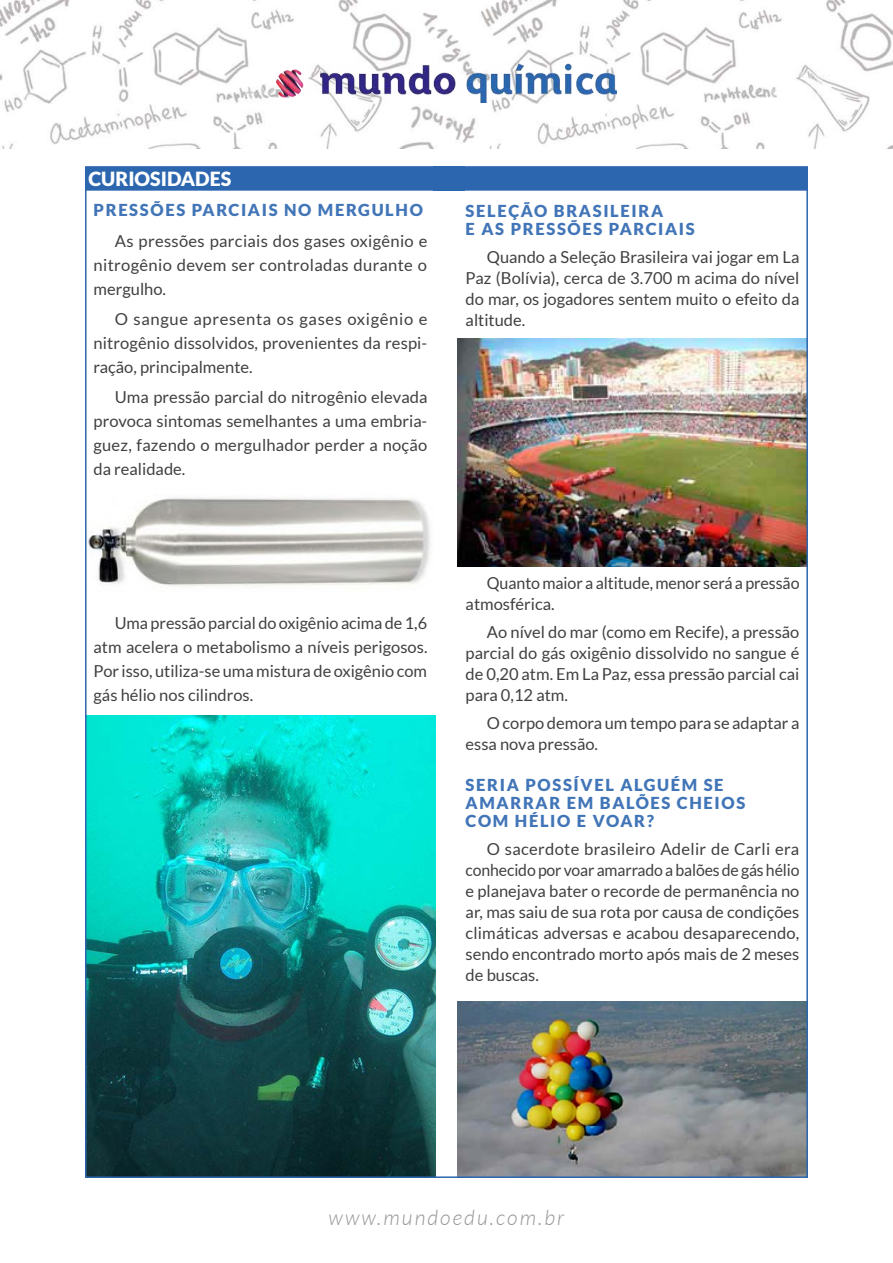
<style>
.page{position:relative;width:893px;height:1263px;background:#fff}
.page>*{position:absolute;margin:0;border:0;box-sizing:border-box;transform-origin:0 0}
.t1{font:italic 300 21px "Lato";letter-spacing:.1em;color:#939597}
.t2{font:900 19.5px "Lato";color:#fff}
.t3{font:16.5px/23.9px "Lato";color:#404042;text-align:justify}
.t4{font:900 16.5px/18.1px "Lato";letter-spacing:.1em;color:#4175b7}
</style>
<div class="page">
<img style="left:0;top:0;width:893px;height:149px">
<img style="left:276px;top:63px;width:341px;height:40px">
<div style="left:434px;top:166px;width:31px;height:25px;background:#2c66ae"></div>
<div style="left:85px;top:167px;width:351px;height:24px;background:#2c66ae"></div>
<img style="left:88px;top:497px;width:342px;height:90px">
<img style="left:88px;top:716px;width:348px;height:459px">
<div style="left:457px;top:167px;width:351px;height:24px;background:#2c66ae"></div>
<img style="left:457px;top:338px;width:348px;height:229px">
<img style="left:457px;top:1001px;width:348px;height:174px">
<p class="t2" style="left:88px;top:167px;width:144px">CURIOSIDADES</p>
<p class="t4" style="left:94px;top:201px;width:331px">PRESSÕES PARCIAIS NO MERGULHO</p>
<p class="t3" style="left:94px;top:229px;width:335px;text-indent:21px">As pressões parciais dos gases oxigênio e nitrogênio devem ser controladas durante o mergulho.</p>
<p class="t3" style="left:94px;top:307px;width:335px;text-indent:21px">O sangue apresenta os gases oxigênio e nitrogênio dissolvidos, provenientes da respi&shy;ração, principalmente.</p>
<p class="t3" style="left:94px;top:385px;width:335px;text-indent:21px">Uma pressão parcial do nitrogênio elevada provoca sintomas semelhantes a uma embria&shy;guez, fazendo o mergulhador perder a noção da realidade.</p>
<p class="t4" style="left:466px;top:201px;width:231px">SELEÇÃO BRASILEIRA<br>E AS PRESSÕES PARCIAIS</p>
<p class="t3" style="left:466px;top:246px;width:335px;line-height:21px;text-indent:21px">Quando a Seleção Brasileira vai jogar em La Paz (Bolívia), cerca de 3.700 m acima do nível do mar, os jogadores sentem muito o efeito da altitude.</p>
<p class="t3" style="left:94px;top:611px;width:335px;text-indent:21px">Uma pressão parcial do oxigênio acima de 1,6 atm acelera o metabolismo a níveis perigosos.<br>Por isso, utiliza-se uma mistura de oxigênio com gás hélio nos cilindros.</p>
<p class="t3" style="left:466px;top:572px;width:335px;line-height:21px;text-indent:21px">Quanto maior a altitude, menor será a pressão atmosférica.</p>
<p class="t3" style="left:466px;top:621px;width:335px;line-height:21px;text-indent:21px">Ao nível do mar (como em Recife), a pressão parcial do gás oxigênio dissolvido no sangue é de 0,20 atm. Em La Paz, essa pressão parcial cai para 0,12 atm.</p>
<p class="t3" style="left:466px;top:712px;width:335px;line-height:21.1px;text-indent:21px">O corpo demora um tempo para se adaptar a essa nova pressão.</p>
<p class="t4" style="left:466px;top:775px;width:281px">SERIA POSSÍVEL ALGUÉM SE<br>AMARRAR EM BALÕES CHEIOS<br>COM HÉLIO E VOAR?</p>
<p class="t3" style="left:466px;top:838px;width:335px;line-height:21.1px;text-indent:21px">O sacerdote brasileiro Adelir de Carli era conhecido por voar amarrado a balões de gás hélio e planejava bater o recorde de permanência no ar, mas saiu de sua rota por causa de condições climáticas adversas e acabou desaparecendo, sendo encontrado morto após mais de 2 meses de buscas.</p>
<p class="t1" style="left:329px;top:1206px;width:237px">www.mundoedu.com.br</p>
</div>
